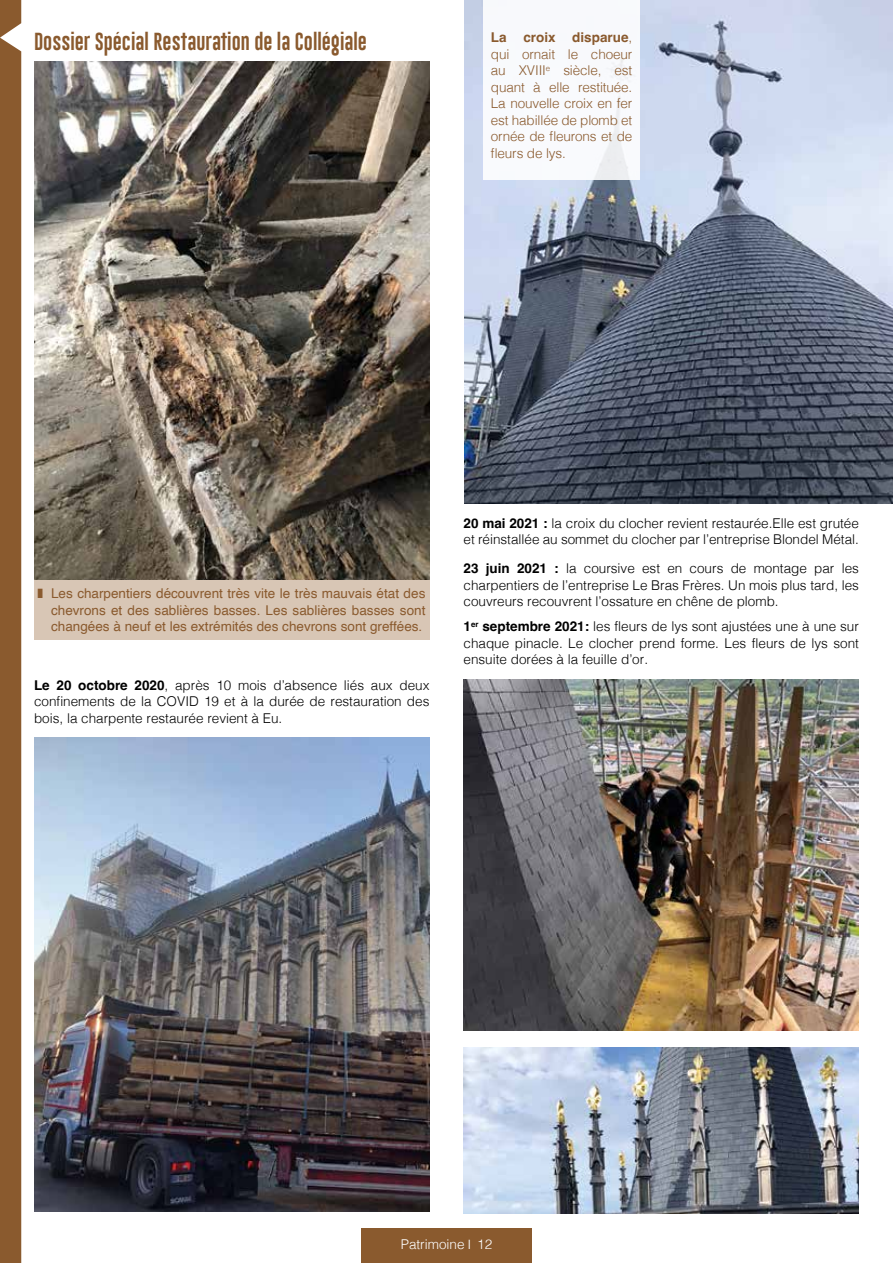
<style>
.page{position:relative;width:893px;height:1263px;background:#fff}
.page>*{position:absolute;margin:0;border:0;box-sizing:border-box;transform-origin:0 0}
.t1{font:18px "Gobold Lowplus";color:#8a5a2e}
.t2{font:300 13.5px/16.5px "Helvetica";color:#000;text-align:justify}
.t3{font:13.5px/16.5px "Helvetica";color:#8a5a2e;text-align:justify}
.t4{font:300 13.5px/16.5px "Helvetica";letter-spacing:-.01em;color:#8a5a2e;text-align:justify}
.t5{font:300 13.5px "Helvetica";color:#fff}
.s1{font-weight:700}
</style>
<div class="page">
<div style="left:34px;top:579px;width:395px;height:61px;background:#d8c6b5"></div>
<img style="left:465px;top:0;width:428px;height:503px">
<div style="left:483px;top:0;width:157px;height:180px;background:#f8fafd"></div>
<img style="left:463px;top:1047px;width:396px;height:167px">
<div style="left:361px;top:1229px;width:170px;height:34px;background:#8a5a2e"></div>
<div style="left:0;top:0;width:21px;height:1263px;background:#8a5a2e"></div>
<img style="left:34px;top:62px;width:395px;height:517px">
<img style="left:463px;top:680px;width:396px;height:351px">
<img style="left:34px;top:737px;width:395px;height:474px">
<h1 class="t1" style="left:34px;top:29px;width:334px">Dossier Spécial Restauration de la Collégiale</h1>
<p class="t4" style="left:491px;top:28px;width:143px"><span class="s1">La croix disparue</span>, qui ornait le choeur au XVIII<sup>e</sup> siècle, est quant à elle restituée.<br>La nouvelle croix en fer est habillée de plomb et ornée de fleurons et de fleurs de lys.</p>
<p class="t3" style="left:51px;top:586px;width:376px">Les charpentiers découvrent très vite le très mauvais état des chevrons et des sablières basses. Les sablières basses sont changées à neuf et les extrémités des chevrons sont greffées.</p>
<p class="t2" style="left:34px;top:676px;width:397px"><span class="s1">Le 20 octobre 2020</span>, après 10 mois d’absence liés aux deux confinements de la COVID 19 et à la durée de restauration des bois, la charpente restaurée revient à Eu.</p>
<p class="t2" style="left:463px;top:514px;width:397px"><span class="s1">20 mai 2021 :</span> la croix du clocher revient restaurée.Elle est grutée et réinstallée au sommet du clocher par l’entreprise Blondel Métal.</p>
<p class="t2" style="left:463px;top:559px;width:397px"><span class="s1">23 juin 2021 :</span> la coursive est en cours de montage par les charpentiers de l’entreprise Le Bras Frères. Un mois plus tard, les couvreurs recouvrent l’ossature en chêne de plomb.</p>
<p class="t2" style="left:463px;top:617px;width:397px"><span class="s1">1</span><sup>er</sup> <span class="s1">septembre 2021:</span> les fleurs de lys sont ajustées une à une sur chaque pinacle. Le clocher prend forme. Les fleurs de lys sont ensuite dorées à la feuille d’or.</p>
<p class="t5" style="left:401px;top:1232px;width:93px">Patrimoine 12</p>
</div>
